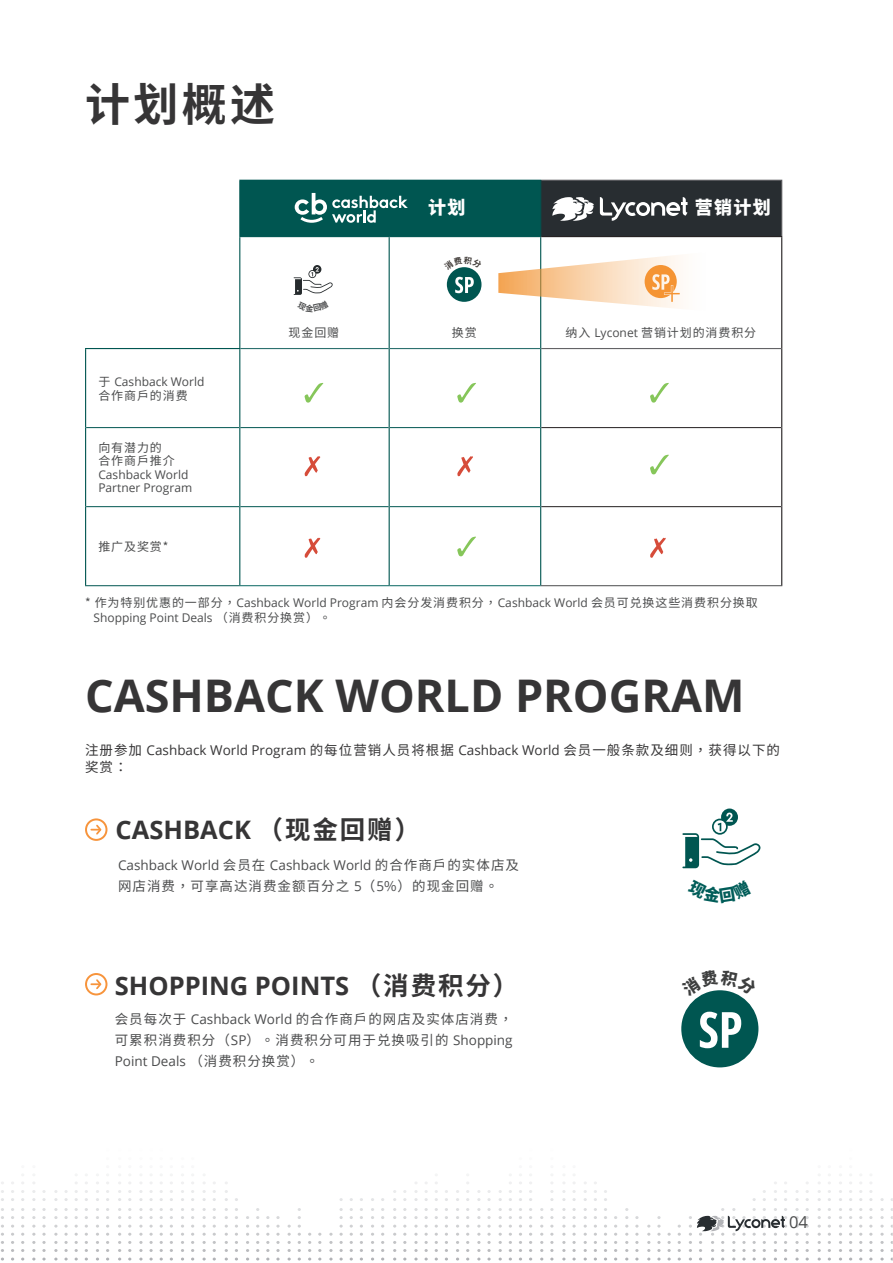
<style>
.page{position:relative;width:893px;height:1263px;background:#fff}
.page>*{position:absolute;margin:0;border:0;box-sizing:border-box;transform-origin:0 0}
.t1{font:700 45px "Open Sans";color:#363536}
.t2{font:700 45px "Noto Sans SC";color:#363536}
.t3{font:700 25.5px "Open Sans";color:#363536}
.t4{font:900 18px "Noto Sans SC";letter-spacing:.075em;color:#fff}
.t5{font:16.5px "Open Sans";color:#4b4c4d}
.t6{font:13.5px/21px "Noto Sans SC";letter-spacing:.075em;color:#4b4c4d}
.t7{font:13.5px/16.2px "Open Sans";color:#363536}
.t8{font:13.5px "Open Sans";color:#4b4c4d}
.t9{font:12px/13.5px "Open Sans";color:#4b4c4d}
.t10{font:12px "Noto Sans SC";letter-spacing:.075em;color:#4b4c4d}
.s1{font-family:"Noto Sans SC"}
.s2{font-family:"Open Sans"}
.s3{font-family:"Noto Sans HK"}
</style>
<div class="page">
<div style="left:240px;top:180px;width:301px;height:57px;background:#005651"></div>
<div style="left:541px;top:180px;width:241px;height:57px;background:#282d31"></div>
<svg style="left:240px;top:237px;width:541px;height:348px"></svg>
<hr style="left:541px;top:427px;width:240px;height:1px;background:#231f20">
<hr style="left:541px;top:506px;width:240px;height:1px;background:#231f20">
<hr style="left:541px;top:585px;width:241px;height:1px;background:#4b4c4d">
<hr style="left:541px;top:348px;width:240px;height:1px;background:#636366">
<hr style="left:541px;top:180px;width:241px;height:1px;background:#636366">
<hr style="left:781px;top:181px;width:1px;height:55px;background:#636366">
<hr style="left:239px;top:180px;width:150px;height:1px;background:#005651">
<hr style="left:239px;top:181px;width:1px;height:55px;background:#005651">
<hr style="left:240px;top:348px;width:149px;height:1px;background:#2d716f">
<hr style="left:390px;top:348px;width:150px;height:1px;background:#2d716f">
<hr style="left:240px;top:427px;width:149px;height:1px;background:#005651">
<hr style="left:390px;top:427px;width:150px;height:1px;background:#005651">
<hr style="left:240px;top:506px;width:149px;height:1px;background:#005651">
<hr style="left:390px;top:506px;width:150px;height:1px;background:#005651">
<hr style="left:240px;top:585px;width:149px;height:1px;background:#086662">
<hr style="left:389px;top:585px;width:152px;height:1px;background:#086662">
<hr style="left:85px;top:348px;width:155px;height:1px;background:#005651">
<hr style="left:85px;top:349px;width:1px;height:79px;background:#005651">
<hr style="left:85px;top:428px;width:1px;height:79px;background:#005651">
<hr style="left:85px;top:507px;width:1px;height:78px;background:#005651">
<hr style="left:86px;top:427px;width:153px;height:1px;background:#005651">
<hr style="left:86px;top:506px;width:153px;height:1px;background:#005651">
<hr style="left:85px;top:585px;width:155px;height:1px;background:#005651">
<hr style="left:239px;top:236px;width:150px;height:1px;background:#005651">
<hr style="left:239px;top:237px;width:1px;height:111px;background:#005651">
<hr style="left:389px;top:237px;width:1px;height:112px;background:#005651">
<hr style="left:540px;top:237px;width:1px;height:112px;background:#005651">
<hr style="left:239px;top:349px;width:1px;height:79px;background:#005651">
<hr style="left:389px;top:349px;width:1px;height:79px;background:#005651">
<hr style="left:540px;top:349px;width:1px;height:79px;background:#005651">
<hr style="left:239px;top:428px;width:1px;height:79px;background:#005651">
<hr style="left:389px;top:428px;width:1px;height:79px;background:#005651">
<hr style="left:540px;top:428px;width:1px;height:79px;background:#005651">
<hr style="left:239px;top:507px;width:1px;height:78px;background:#005651">
<hr style="left:389px;top:507px;width:1px;height:78px;background:#005651">
<hr style="left:540px;top:507px;width:1px;height:78px;background:#005651">
<hr style="left:541px;top:236px;width:241px;height:1px;background:#231f20">
<hr style="left:781px;top:237px;width:1px;height:112px;background:#231f20">
<hr style="left:781px;top:349px;width:1px;height:79px;background:#231f20">
<hr style="left:781px;top:428px;width:1px;height:79px;background:#231f20">
<hr style="left:781px;top:507px;width:1px;height:78px;background:#231f20">
<svg style="left:305px;top:383px;width:18px;height:20px"></svg>
<svg style="left:457px;top:383px;width:19px;height:20px"></svg>
<svg style="left:650px;top:383px;width:19px;height:20px"></svg>
<svg style="left:650px;top:455px;width:19px;height:19px"></svg>
<svg style="left:457px;top:537px;width:19px;height:19px"></svg>
<svg style="left:305px;top:456px;width:15px;height:20px"></svg>
<svg style="left:457px;top:456px;width:16px;height:20px"></svg>
<svg style="left:650px;top:538px;width:16px;height:20px"></svg>
<svg style="left:305px;top:538px;width:15px;height:20px"></svg>
<svg style="left:552px;top:197px;width:42px;height:24px"></svg>
<svg style="left:600px;top:197px;width:87px;height:24px"></svg>
<svg style="left:295px;top:193px;width:113px;height:30px"></svg>
<svg style="left:682px;top:808px;width:79px;height:60px"></svg>
<div style="left:85px;top:818px;width:22px;height:23px;border:2px solid #f7943c;border-radius:50%"></div>
<svg style="left:91px;top:823px;width:12px;height:13px"></svg>
<div style="left:85px;top:973px;width:22px;height:22px;border:2px solid #f7943c;border-radius:50%"></div>
<svg style="left:91px;top:979px;width:12px;height:12px"></svg>
<svg style="left:308px;top:1249px;width:585px;height:11px"></svg>
<svg style="left:697px;top:1216px;width:88px;height:15px"></svg>
<svg style="left:498px;top:252px;width:209px;height:59px"></svg>
<svg style="left:294px;top:265px;width:39px;height:47px"></svg>
<svg style="left:444px;top:256px;width:38px;height:46px"></svg>
<svg style="left:681px;top:990px;width:77px;height:77px"></svg>
<p class="t2" style="left:85px;top:79px;width:192px">计划概述</p>
<p class="t4" style="left:428px;top:197px;width:39px">计划</p>
<p class="t4" style="left:695px;top:197px;width:78px">营销计划</p>
<p class="t9" style="left:98px;top:375px;width:108px"><span class="s1">于</span> Cashback World</p>
<p class="t10" style="left:98px;top:388px;width:91px">合作商戶的消费</p>
<p class="t10" style="left:98px;top:440px;width:65px">向有潜力的</p>
<p class="t10" style="left:98px;top:454px;width:78px">合作商戶推介</p>
<p class="t9" style="left:98px;top:467px;width:95px">Cashback World<br>Partner Program</p>
<p class="t10" style="left:98px;top:540px;width:72px">推广及奖赏*</p>
<p class="t10" style="left:289px;top:325px;width:52px">现金回赠</p>
<p class="t10" style="left:452px;top:325px;width:26px">换赏</p>
<p class="t10" style="left:565px;top:325px;width:192px">纳入 <span class="s2">Lyconet</span> 营销计划的消费积分</p>
<p class="t9" style="left:94px;top:595px;width:666px;line-height:14.4px;text-indent:-9px"><span class="s1">* 作为特别优惠的一部分</span><span class="s3">，</span>Cashback World Program <span class="s1">内会分发消费积分</span><span class="s3">，</span>Cashback World <span class="s1">会员可兑换这些消费积分换取<br></span>Shopping Point Deals <span class="s1">（消费积分换赏）</span><span class="s3">。</span></p>
<p class="t1" style="left:85px;top:663px;width:661px">CASHBACK WORLD PROGRAM</p>
<p class="t7" style="left:85px;top:742px;width:696px"><span class="s1">注册参加</span> Cashback World Program <span class="s1">的每位营销人员将根据</span> Cashback World <span class="s1">会员一般条款及细则</span><span class="s3">，</span><span class="s1">获得以下的奖赏</span><span class="s3">：</span></p>
<p class="t3" style="left:116px;top:811px;width:306px">CASHBACK <span class="s1">（现金回赠）</span></p>
<p class="t8" style="left:118px;top:856px;width:402px">Cashback World <span class="s1">会员在</span> Cashback World <span class="s1">的合作商戶的实体店及</span></p>
<p class="t6" style="left:118px;top:876px;width:382px">网店消费<span class="s3">，</span>可享高达消费金额百分之 <span class="s2">5</span>（<span class="s2">5</span>%）的现金回赠<span class="s3">。</span></p>
<p class="t3" style="left:115px;top:967px;width:405px">SHOPPING POINTS <span class="s1">（消费积分）</span></p>
<p class="t6" style="left:115px;top:1009px;width:399px">会员每次于 <span class="s2">Cashback World</span> 的合作商戶的网店及实体店消费<span class="s3">，</span></p>
<p class="t6" style="left:115px;top:1030px;width:399px">可累积消费积分（<span class="s2">SP</span>）<span class="s3">。</span>消费积分可用于兑换吸引的 <span class="s2">Shopping<br>Point Deals</span> （消费积分换赏）<span class="s3">。</span></p>
<p class="t5" style="left:789px;top:1210px;width:20px">04</p>
</div>
